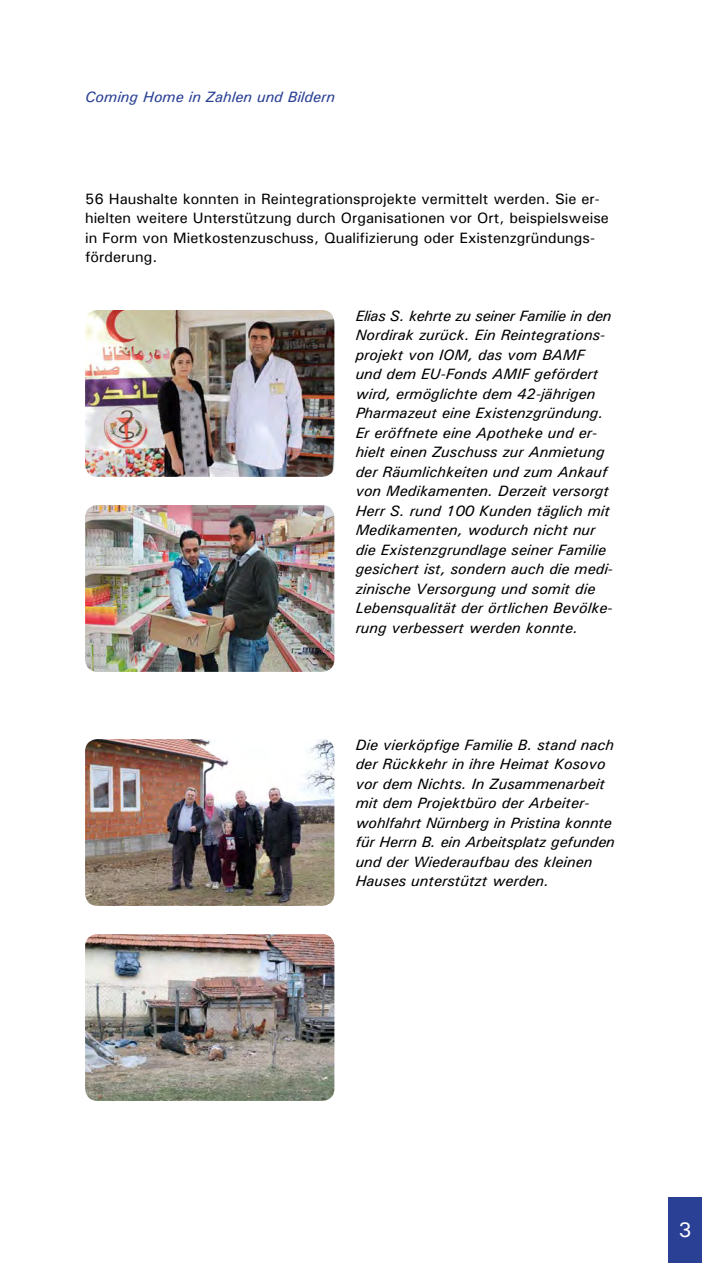
<style>
.page{position:relative;width:702px;height:1263px;background:#fff}
.page>*{position:absolute;margin:0;border:0;box-sizing:border-box;transform-origin:0 0}
.t1{font:21px "Univers";color:#fff}
.t2{font:italic 15px/19.5px "Univers";color:#000}
.t3{font:15px/19.5px "Univers";color:#000}
.t4{font:italic 15px "Univers";color:#294094}
</style>
<div class="page">
<div style="left:668px;top:1197px;width:34px;height:66px;background:#294094"></div>
<img style="left:85px;top:310px;width:249px;height:167px">
<img style="left:85px;top:505px;width:249px;height:167px">
<img style="left:85px;top:739px;width:249px;height:167px">
<img style="left:85px;top:934px;width:249px;height:167px">
<p class="t4" style="left:85px;top:88px;width:251px">Coming Home in Zahlen und Bildern</p>
<p class="t3" style="left:85px;top:189px;width:525px">56 Haushalte konnten in Reintegrationsprojekte vermittelt werden. Sie er&shy;hielten weitere Unterstützung durch Organisationen vor Ort, beispielsweise in Form von Mietkostenzuschuss, Qualifizierung oder Existenzgründungs&shy;förderung.</p>
<p class="t2" style="left:355px;top:306px;width:259px">Elias S. kehrte zu seiner Familie in den Nordirak zurück. Ein Reintegrations&shy;projekt von IOM, das vom BAMF und dem EU-Fonds AMIF gefördert wird, ermöglichte dem 42-jährigen Pharmazeut eine Existenzgründung.<br>Er eröffnete eine Apotheke und er&shy;hielt einen Zuschuss zur Anmietung der Räumlichkeiten und zum Ankauf von Medikamenten. Derzeit versorgt Herr S. rund 100 Kunden täglich mit Medikamenten, wodurch nicht nur die Existenzgrundlage seiner Familie gesichert ist, sondern auch die medi&shy;zinische Versorgung und somit die Lebensqualität der örtlichen Bevölke&shy;rung verbessert werden konnte.</p>
<p class="t2" style="left:355px;top:735px;width:261px">Die vierköpfige Familie B. stand nach der Rückkehr in ihre Heimat Kosovo vor dem Nichts. In Zusammenarbeit mit dem Projektbüro der Arbeiter&shy;wohlfahrt Nürnberg in Pristina konnte für Herrn B. ein Arbeitsplatz gefunden und der Wiederaufbau des kleinen Hauses unterstützt werden.</p>
<h1 class="t1" style="left:678px;top:1217px;width:15px">3</h1>
</div>
